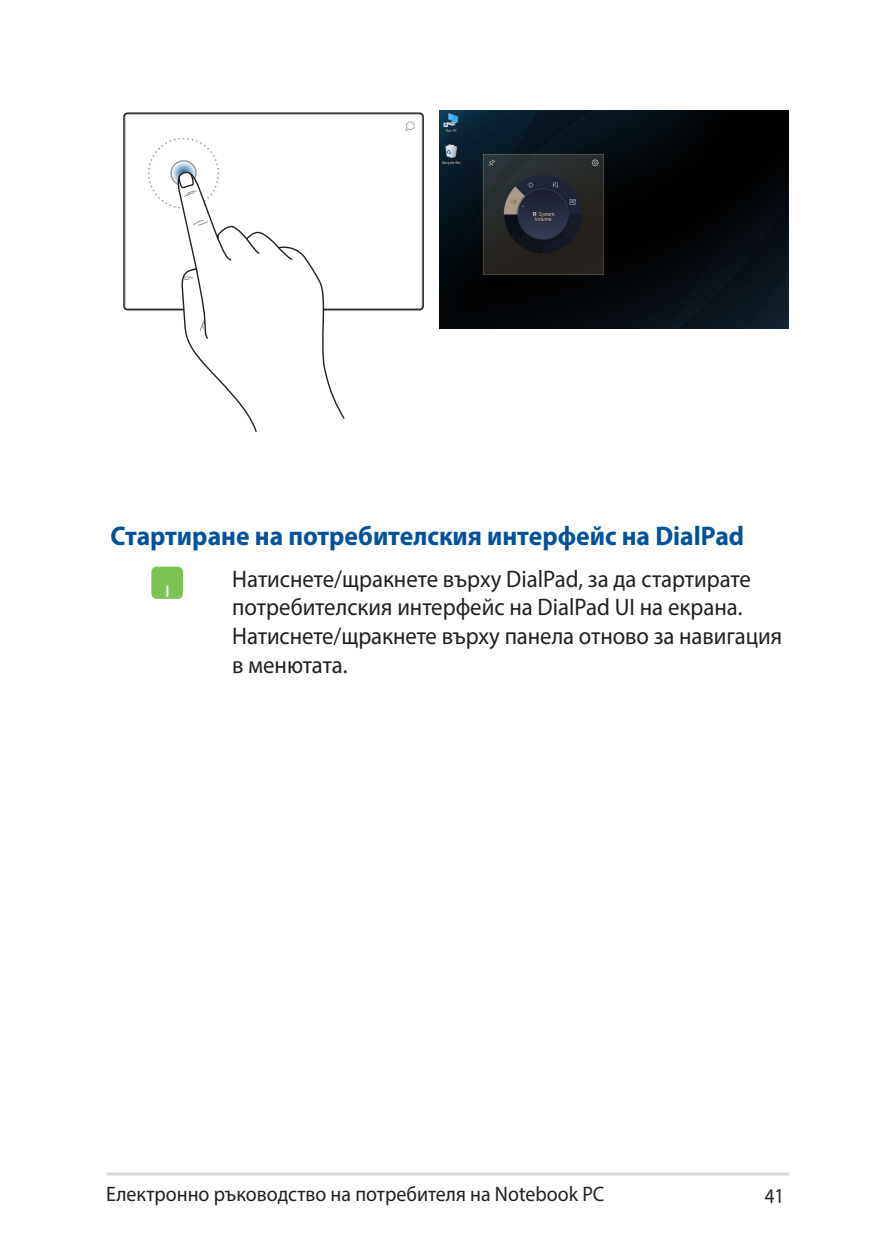
<style>
.page{position:relative;width:893px;height:1259px;background:#fff}
.page>*{position:absolute;margin:0;border:0;box-sizing:border-box;transform-origin:0 0}
.t1{font:700 27px "Myriad Pro";color:#01529a;scale:.95 1}
.t2{font:24px/28.8px "Myriad Pro";letter-spacing:-.005em;color:#231f20;scale:.95 1}
.t3{font:21px "Myriad Pro";color:#231f20;scale:.95 1}
.t4{font:21px "Myriad Pro";color:#231f20;scale:.9 1}
</style>
<div class="page">
<hr style="left:106px;top:1172px;width:683px;height:3px;background:#d8d8d8">
<div style="left:151px;top:566px;width:32px;height:33px;background:#7bc352;border-radius:5px"></div>
<svg style="left:166px;top:585px;width:2px;height:12px"></svg>
<div style="left:125px;top:114px;width:298px;height:195px;border:1px solid #939598;border-radius:3px"></div>
<div style="left:123px;top:112px;width:301px;height:198px;border:1px solid #231f20;border-radius:4px"></div>
<svg style="left:405px;top:121px;width:10px;height:10px"></svg>
<svg style="left:148px;top:138px;width:198px;height:294px"></svg>
<img style="left:439px;top:111px;width:349px;height:217px">
<p class="t1" style="left:111px;top:518px;width:668px">Стартиране на потребителския интерфейс на DialPad</p>
<p class="t2" style="left:232px;top:564px;width:580px">Натиснете/щракнете върху DialPad, за да стартирате потребителския интерфейс на DialPad UI на екрана.<br>Натиснете/щракнете върху панела отново за навигация в менютата.</p>
<p class="t3" style="left:106px;top:1180px;width:526px">Електронно ръководство на потребителя на Notebook PC</p>
<p class="t4" style="left:765px;top:1182px;width:23px">41</p>
</div>
